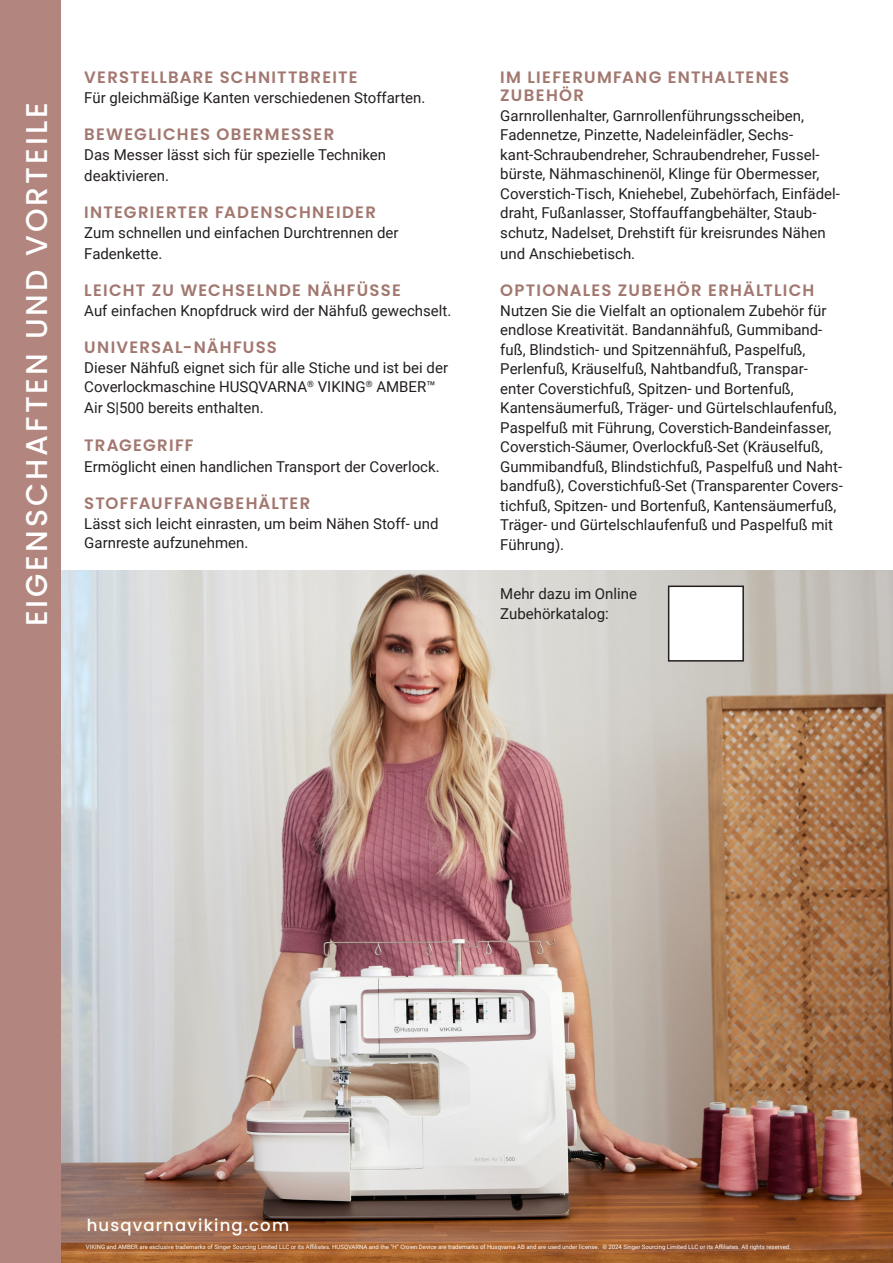
<style>
.page{position:relative;width:893px;height:1263px;background:#fff}
.page>*{position:absolute;margin:0;border:0;box-sizing:border-box;transform-origin:0 0}
.t1{font:500 30px "Poppins";letter-spacing:.1em;color:#fff}
.t2{font:600 16.5px/18px "Poppins";letter-spacing:.075em;color:#a2776f}
.t3{font:500 16.5px "Poppins";letter-spacing:.075em;color:#fff}
.t4{font:15px/19.5px "Roboto";color:#231f20}
.t5{font:6px "Roboto";color:#fff}
</style>
<div class="page">
<img style="left:60px;top:570px;width:833px;height:693px">
<div style="left:0;top:0;width:60px;height:1263px;background:#b2867e"></div>
<div style="left:669px;top:586px;width:74px;height:75px;background:#fff"></div>
<div style="left:668px;top:585px;width:76px;height:77px;border:2px solid #231f20"></div>
<h1 class="t1" style="left:19px;top:626px;width:526px;rotate:-90deg">EIGENSCHAFTEN UND VORTEILE</h1>
<p class="t2" style="left:84px;top:69px;width:275px">VERSTELLBARE SCHNITTBREITE</p>
<p class="t4" style="left:84px;top:87px;width:343px">Für gleichmäßige Kanten verschiedenen Stoffarten.</p>
<p class="t2" style="left:84px;top:126px;width:252px">BEWEGLICHES OBERMESSER</p>
<p class="t4" style="left:84px;top:143px;width:303px;line-height:21px">Das Messer lässt sich für spezielle Techniken deaktivieren.</p>
<p class="t2" style="left:84px;top:204px;width:293px">INTEGRIERTER FADENSCHNEIDER</p>
<p class="t4" style="left:84px;top:221px;width:316px;line-height:21px">Zum schnellen und einfachen Durchtrennen der<br>Fadenkette.</p>
<p class="t2" style="left:84px;top:282px;width:318px">LEICHT ZU WECHSELNDE NÄHFÜSSE</p>
<p class="t4" style="left:84px;top:300px;width:368px">Auf einfachen Knopfdruck wird der Nähfuß gewechselt.</p>
<p class="t2" style="left:84px;top:339px;width:194px">UNIVERSAL-NÄHFUSS</p>
<p class="t4" style="left:84px;top:357px;width:365px">Dieser Nähfuß eignet sich für alle Stiche und ist bei der<br>Coverlockmaschine HUSQVARNA<sup>®</sup> VIKING<sup>®</sup> AMBER™</p>
<p class="t4" style="left:84px;top:398px;width:181px">Air S|500 bereits enthalten.</p>
<p class="t2" style="left:84px;top:436px;width:111px">TRAGEGRIFF</p>
<p class="t4" style="left:84px;top:456px;width:357px">Ermöglicht einen handlichen Transport der Coverlock.</p>
<p class="t2" style="left:84px;top:495px;width:228px">STOFFAUFFANGBEHÄLTER</p>
<p class="t4" style="left:84px;top:513px;width:356px">Lässt sich leicht einrasten, um beim Nähen Stoff- und<br>Garnreste aufzunehmen.</p>
<p class="t2" style="left:500px;top:69px;width:290px">IM LIEFERUMFANG ENTHALTENES<br>ZUBEHÖR</p>
<p class="t4" style="left:500px;top:105px;width:341px">Garnrollenhalter, Garnrollenführungsscheiben, Fadennetze, Pinzette, Nadeleinfädler, Sechs&shy;kant-Schraubendreher, Schraubendreher, Fussel&shy;bürste, Nähmaschinenöl, Klinge für Obermesser, Coverstich-Tisch, Kniehebel, Zubehörfach, Einfädel&shy;draht, Fußanlasser, Stoffauffangbehälter, Staub&shy;schutz, Nadelset, Drehstift für kreisrundes Nähen</p>
<p class="t4" style="left:500px;top:243px;width:136px">und Anschiebetisch.</p>
<p class="t2" style="left:500px;top:282px;width:316px">OPTIONALES ZUBEHÖR ERHÄLTLICH</p>
<p class="t4" style="left:500px;top:300px;width:344px">Nutzen Sie die Vielfalt an optionalem Zubehör für endlose Kreativität. Bandannähfuß, Gummiband&shy;fuß, Blindstich- und Spitzennähfuß, Paspelfuß, Perlenfuß, Kräuselfuß, Nahtbandfuß, Transpar&shy;enter Coverstichfuß, Spitzen- und Bortenfuß, Kantensäumerfuß, Träger- und Gürtelschlaufenfuß, Paspelfuß mit Führung, Coverstich-Bandeinfasser, Coverstich-Säumer, Overlockfuß-Set (Kräuselfuß, Gummibandfuß, Blindstichfuß, Paspelfuß und Naht&shy;bandfuß), Coverstichfuß-Set (Transparenter Covers&shy;tichfuß, Spitzen- und Bortenfuß, Kantensäumerfuß, Träger- und Gürtelschlaufenfuß und Paspelfuß mit Führung).</p>
<p class="t4" style="left:500px;top:584px;width:138px">Mehr dazu im Online</p>
<p class="t4" style="left:500px;top:603px;width:110px">Zubehörkatalog:</p>
<p class="t3" style="left:87px;top:1215px;width:204px">husqvarnaviking.com</p>
<p class="t5" style="left:86px;top:1242px;width:706px">VIKING and AMBER are exclusive trademarks of Singer Sourcing Limited LLC or its Affiliates. HUSQVARNA and the “H” Crown Device are trademarks of Husqvarna AB and are used under license. © 2024 Singer Sourcing Limited LLC or its Affiliates. All rights reserved.</p>
</div>
